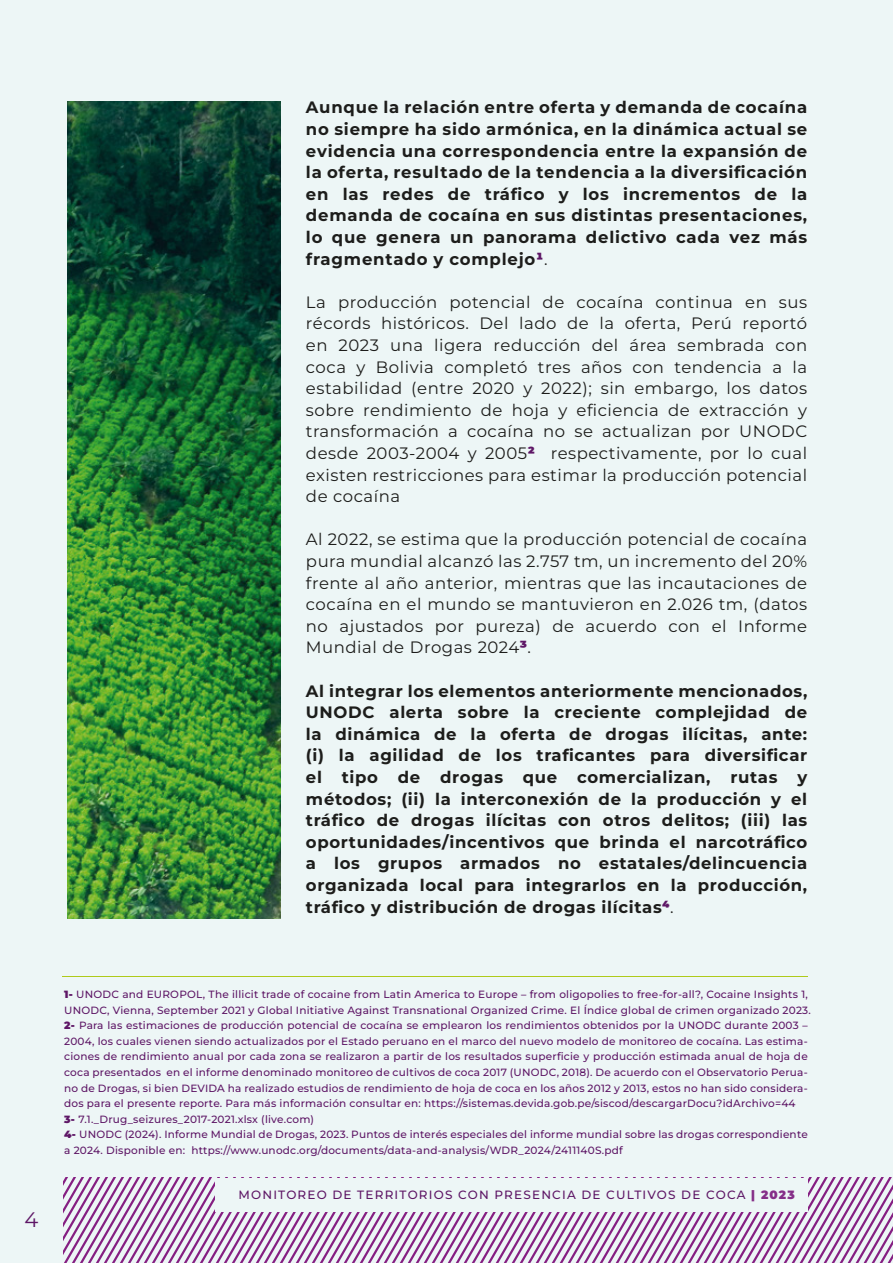
<style>
.page{position:relative;width:893px;height:1263px;background:#edf6f6}
.page>*{position:absolute;margin:0;border:0;box-sizing:border-box;transform-origin:0 0}
.t1{font:21px "Montserrat";color:#5e1766}
.t2{font:700 16.5px/21.6px "Montserrat";letter-spacing:.04em;color:#1d1d1b;text-align:justify}
.t3{font:16.5px/21.6px "Montserrat";letter-spacing:.03em;color:#1d1d1b;text-align:justify}
.t4{font:500 12px "Montserrat";letter-spacing:.1em;color:#5e1766}
.t5{font:500 10.5px/15.6px "Montserrat";letter-spacing:.02em;color:#5e1766}
.s1{font-weight:900;color:#5e1766}
.s2{font-weight:400}
.s3{font-weight:900}
.s4{font-weight:900;color:#852e88}
</style>
<div class="page">
<svg style="left:684px;top:1178px;width:209px;height:85px"></svg>
<svg style="left:64px;top:1178px;width:620px;height:85px"></svg>
<div style="left:216px;top:1178px;width:592px;height:34px;background:#edf6f6"></div>
<hr style="left:62px;top:976px;width:746px;height:1px;background:#afca1a">
<img style="left:67px;top:101px;width:213px;height:818px">
<p class="t2" style="left:306px;top:96px;width:503px">Aunque la relación entre oferta y demanda de cocaína no siempre ha sido armónica, en la dinámica actual se evidencia una correspondencia entre la expansión de la oferta, resultado de la tendencia a la diversificación en las redes de tráfico y los incrementos de la demanda de cocaína en sus distintas presentaciones, lo que genera un panorama delictivo cada vez más fragmentado y complejo<span class="s1">¹</span><span class="s2">.</span></p>
<p class="t3" style="left:306px;top:291px;width:503px">La producción potencial de cocaína continua en sus récords históricos. Del lado de la oferta, Perú reportó en 2023 una ligera reducción del área sembrada con coca y Bolivia completó tres años con tendencia a la estabilidad (entre 2020 y 2022); sin embargo, los datos sobre rendimiento de hoja y eficiencia de extracción y transformación a cocaína no se actualizan por UNODC desde 2003-2004 y 2005<span class="s1">²</span> respectivamente, por lo cual existen restricciones para estimar la producción potencial de cocaína</p>
<p class="t3" style="left:306px;top:528px;width:503px">Al 2022, se estima que la producción potencial de cocaína pura mundial alcanzó las 2.757 tm, un incremento del 20% frente al año anterior, mientras que las incautaciones de cocaína en el mundo se mantuvieron en 2.026 tm, (datos no ajustados por pureza) de acuerdo con el Informe Mundial de Drogas 2024<span class="s1">³</span>.</p>
<p class="t2" style="left:306px;top:679px;width:503px">Al integrar los elementos anteriormente mencionados, UNODC alerta sobre la creciente complejidad de la dinámica de la oferta de drogas ilícitas, ante: (i) la agilidad de los traficantes para diversificar el tipo de drogas que comercializan, rutas y métodos; (ii) la interconexión de la producción y el tráfico de drogas ilícitas con otros delitos; (iii) las oportunidades/incentivos que brinda el narcotráfico a los grupos armados no estatales/delincuencia organizada local para integrarlos en la producción, tráfico y distribución de drogas ilícitas<span class="s1">⁴</span><span class="s2">.</span></p>
<h1 class="t1" style="left:24px;top:1205px;width:15px">4</h1>
<p class="t5" style="left:64px;top:986px;width:748px"><span class="s3">1-</span> UNODC and EUROPOL, The illicit trade of cocaine from Latin America to Europe – from oligopolies to free-for-all?, Cocaine Insights 1, UNODC, Vienna, September 2021 y Global Initiative Against Transnational Organized Crime. El Índice global de crimen organizado 2023.<br><span class="s3">2-</span> Para las estimaciones de producción potencial de cocaína se emplearon los rendimientos obtenidos por la UNODC durante 2003 – 2004, los cuales vienen siendo actualizados por el Estado peruano en el marco del nuevo modelo de monitoreo de cocaína. Las estima&shy;ciones de rendimiento anual por cada zona se realizaron a partir de los resultados superficie y producción estimada anual de hoja de coca presentados en el informe denominado monitoreo de cultivos de coca 2017 (UNODC, 2018). De acuerdo con el Observatorio Perua&shy;no de Drogas, si bien DEVIDA ha realizado estudios de rendimiento de hoja de coca en los años 2012 y 2013, estos no han sido considera&shy;dos para el presente reporte. Para más información consultar en: https://sistemas.devida.gob.pe/siscod/descargarDocu?idArchivo=44<br><span class="s3">3-</span> 7.1._Drug_seizures_2017-2021.xlsx (live.com)<br><span class="s3">4-</span> UNODC (2024). Informe Mundial de Drogas, 2023. Puntos de interés especiales del informe mundial sobre las drogas correspondiente a 2024. Disponible en: https://www.unodc.org/documents/data-and-analysis/WDR_2024/2411140S.pdf</p>
<p class="t4" style="left:238px;top:1187px;width:558px">MONITOREO DE TERRITORIOS CON PRESENCIA DE CULTIVOS DE COCA <span class="s4">| 2023</span></p>
</div>
